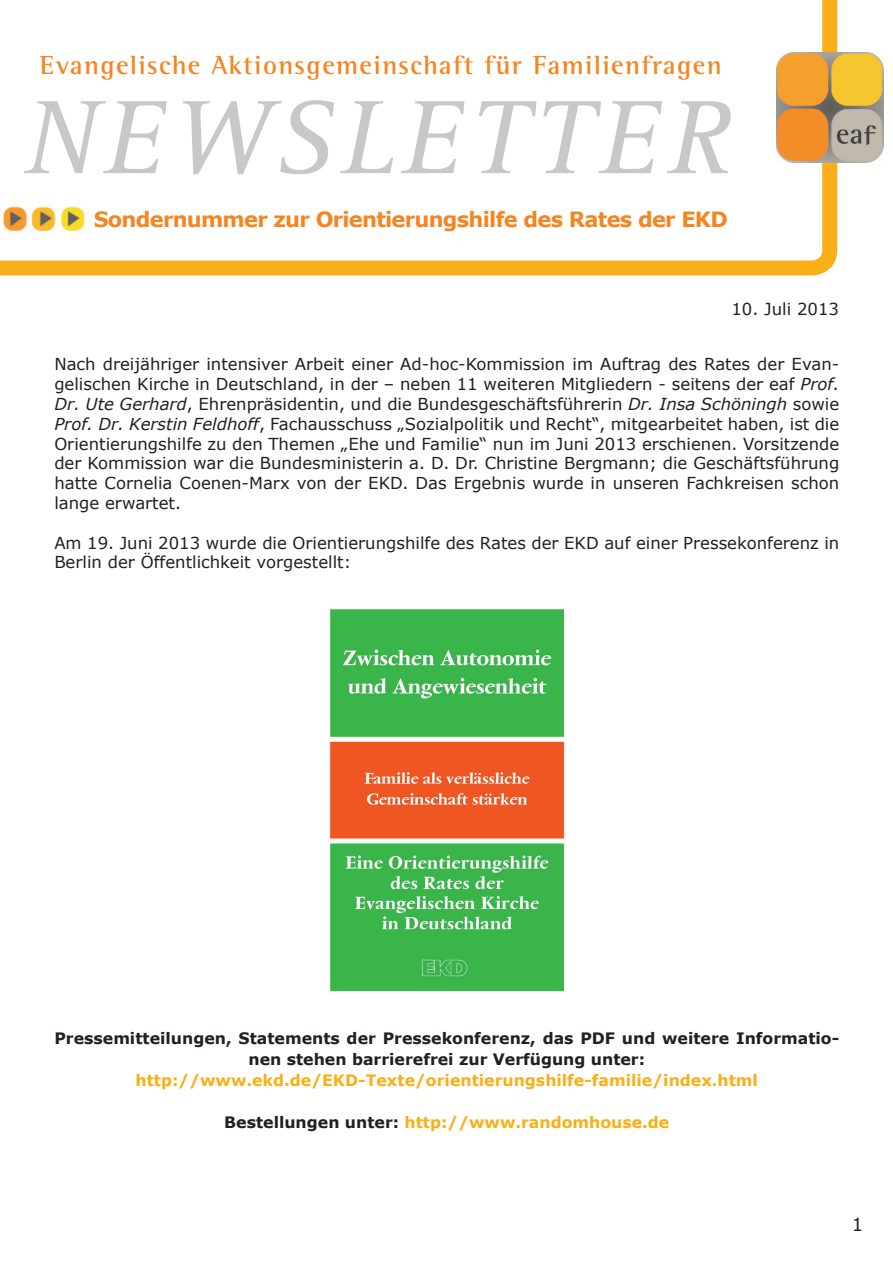
<style>
.page{position:relative;width:893px;height:1263px;background:#fff}
.page>*{position:absolute;margin:0;border:0;box-sizing:border-box;transform-origin:0 0}
.t1{font:italic 108px "Rotis Serif";letter-spacing:.06em;color:#c7c8ca}
.t2{font:700 27px "Rotis Semi Serif Std";letter-spacing:.05em;color:#f58520}
.t3{font:700 21px "Verdana";letter-spacing:-.035em;color:#f58520}
.t4{font:18px "Verdana";color:#231f20}
.t5{font:16.5px/19.8px "Verdana";color:#231f20;text-align:justify}
.t6{font:700 15.75px/21px "Verdana";color:#231f20;text-align:center}
.t7{font:700 15.75px "Verdana";color:#faaf18}
.s1{font-style:italic}
.s2{color:#231f20}
</style>
<div class="page">
<svg style="left:0;top:0;width:837px;height:275px"></svg>
<img style="left:777px;top:53px;width:106px;height:110px">
<img style="left:0;top:199px;width:96px;height:43px">
<img style="left:329px;top:609px;width:236px;height:383px">
<h2 class="t2" style="left:40px;top:49px;width:683px">Evangelische Aktionsgemeinschaft für Familienfragen</h2>
<h1 class="t1" style="left:24px;top:77px;width:708px">NEWSLETTER</h1>
<p class="t3" style="left:94px;top:205px;width:635px">Sondernummer zur Orientierungshilfe des Rates der EKD</p>
<p class="t5" style="left:731px;top:299px;width:109px">10. Juli 2013</p>
<p class="t5" style="left:54px;top:354px;width:786px">Nach dreijähriger intensiver Arbeit einer Ad-hoc-Kommission im Auftrag des Rates der Evan&shy;gelischen Kirche in Deutschland, in der – neben 11 weiteren Mitgliedern - seitens der eaf <span class="s1">Prof.<br>Dr. Ute Gerhard</span>, Ehrenpräsidentin, und die Bundesgeschäftsführerin <span class="s1">Dr. Insa Schöningh</span> sowie <span class="s1">Prof. Dr. Kerstin Feldhoff</span>, Fachausschuss „Sozialpolitik und Recht“, mitgearbeitet haben, ist die Orientierungshilfe zu den Themen „Ehe und Familie“ nun im Juni 2013 erschienen. Vorsitzende der Kommission war die Bundesministerin a. D. Dr. Christine Bergmann; die Geschäftsführung hatte Cornelia Coenen-Marx von der EKD. Das Ergebnis wurde in unseren Fachkreisen schon lange erwartet.</p>
<p class="t5" style="left:54px;top:532px;width:786px">Am 19. Juni 2013 wurde die Orientierungshilfe des Rates der EKD auf einer Pressekonferenz in<br>Berlin der Öffentlichkeit vorgestellt:</p>
<p class="t6" style="left:54px;top:1028px;width:786px">Pressemitteilungen, Statements der Pressekonferenz, das PDF und weitere Informatio&shy;nen stehen barrierefrei zur Verfügung unter:</p>
<p class="t7" style="left:136px;top:1069px;width:624px">http://www.ekd.de/EKD-Texte/orientierungshilfe-familie/index.html</p>
<p class="t7" style="left:224px;top:1111px;width:447px"><span class="s2">Bestellungen unter:</span> http://www.randomhouse.de</p>
<p class="t4" style="left:852px;top:1212px;width:13px">1</p>
</div>
